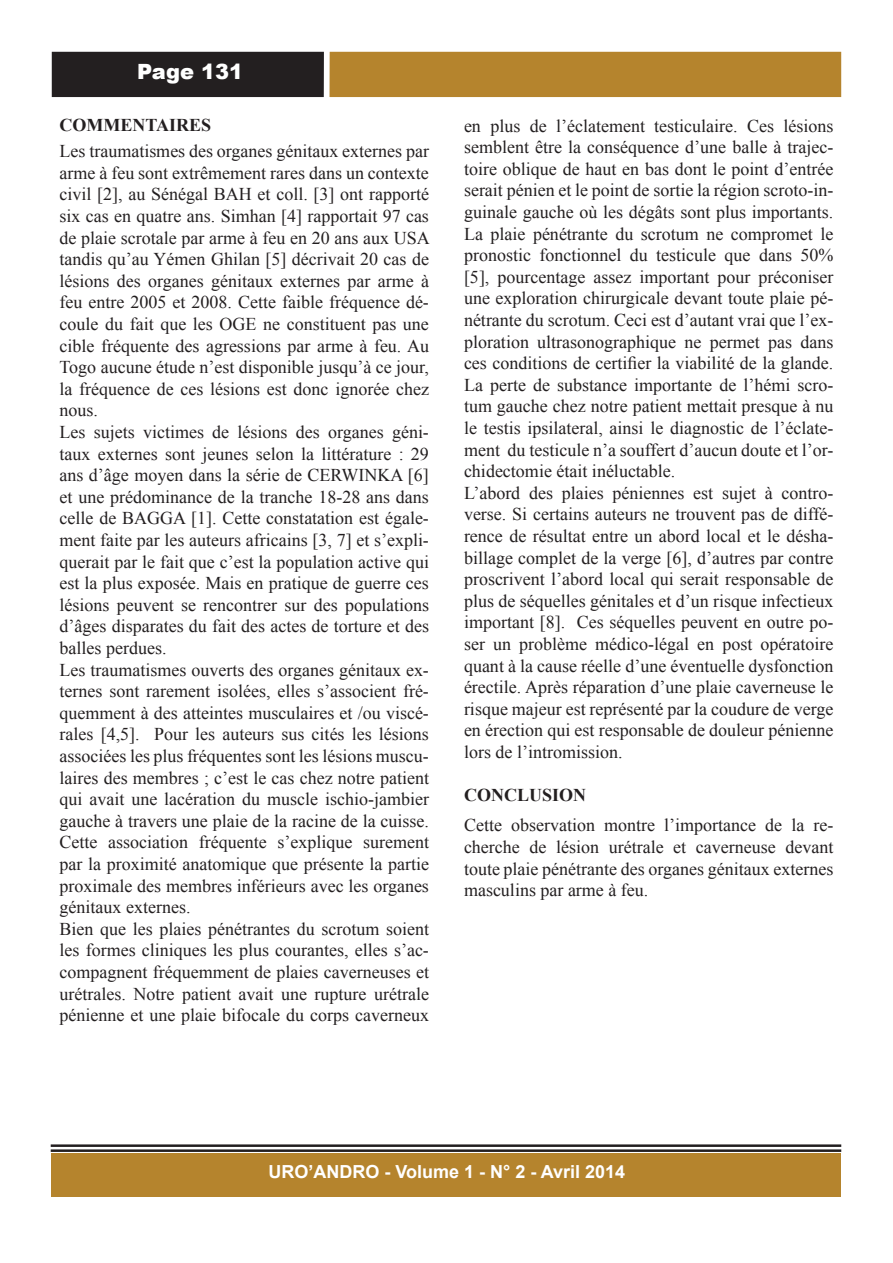
<style>
.page{position:relative;width:893px;height:1263px;background:#fff}
.page>*{position:absolute;margin:0;border:0;box-sizing:border-box;transform-origin:0 0}
.t1{font:900 21px "Arial";color:#fff}
.t2{font:18px/21.6px "Times New Roman";color:#231f20;text-align:justify}
.t3{font:700 18px "Arial";color:#fff}
.t4{font:700 18px "Times New Roman";color:#231f20}
</style>
<div class="page">
<div style="left:52px;top:52px;width:272px;height:45px;background:#231f20"></div>
<div style="left:329px;top:52px;width:512px;height:45px;background:#b5842d"></div>
<div style="left:51px;top:1153px;width:789px;height:43px;background:#b5842d"></div>
<hr style="left:51px;top:1144px;width:790px;height:3px;background:#231f20">
<hr style="left:51px;top:1149px;width:790px;height:3px;background:#231f20">
<p class="t1" style="left:137px;top:56px;width:108px">Page 131</p>
<p class="t4" style="left:60px;top:113px;width:153px">COMMENTAIRES</p>
<p class="t2" style="left:60px;top:140px;width:372px">Les traumatismes des organes génitaux externes par arme à feu sont extrêmement rares dans un contexte civil [2], au Sénégal BAH et coll. [3] ont rapporté six cas en quatre ans. Simhan [4] rapportait 97 cas de plaie scrotale par arme à feu en 20 ans aux USA tandis qu’au Yémen Ghilan [5] décrivait 20 cas de lésions des organes génitaux externes par arme à feu entre 2005 et 2008. Cette faible fréquence dé&shy;coule du fait que les OGE ne constituent pas une cible fréquente des agressions par arme à feu. Au Togo aucune étude n’est disponible jusqu’à ce jour, la fréquence de ces lésions est donc ignorée chez nous.</p>
<p class="t2" style="left:60px;top:421px;width:371px">Les sujets victimes de lésions des organes géni&shy;taux externes sont jeunes selon la littérature : 29 ans d’âge moyen dans la série de CERWINKA [6] et une prédominance de la tranche 18-28 ans dans celle de BAGGA [1]. Cette constatation est égale&shy;ment faite par les auteurs africains [3, 7] et s’expli&shy;querait par le fait que c’est la population active qui est la plus exposée. Mais en pratique de guerre ces lésions peuvent se rencontrer sur des populations d’âges disparates du fait des actes de torture et des balles perdues.</p>
<p class="t2" style="left:60px;top:658px;width:371px">Les traumatismes ouverts des organes génitaux ex&shy;ternes sont rarement isolées, elles s’associent fré&shy;quemment à des atteintes musculaires et /ou viscé&shy;rales [4,5]. Pour les auteurs sus cités les lésions associées les plus fréquentes sont les lésions muscu&shy;laires des membres ; c’est le cas chez notre patient qui avait une lacération du muscle ischio-jambier gauche à travers une plaie de la racine de la cuisse.<br>Cette association fréquente s’explique surement par la proximité anatomique que présente la partie proximale des membres inférieurs avec les organes génitaux externes.</p>
<p class="t2" style="left:60px;top:918px;width:371px">Bien que les plaies pénétrantes du scrotum soient les formes cliniques les plus courantes, elles s’ac&shy;compagnent fréquemment de plaies caverneuses et urétrales. Notre patient avait une rupture urétrale pénienne et une plaie bifocale du corps caverneux</p>
<p class="t2" style="left:464px;top:114px;width:371px">en plus de l’éclatement testiculaire. Ces lésions semblent être la conséquence d’une balle à trajec&shy;toire oblique de haut en bas dont le point d’entrée serait pénien et le point de sortie la région scroto-in&shy;guinale gauche où les dégâts sont plus importants.<br>La plaie pénétrante du scrotum ne compromet le pronostic fonctionnel du testicule que dans 50% [5], pourcentage assez important pour préconiser une exploration chirurgicale devant toute plaie pé&shy;nétrante du scrotum. Ceci est d’autant vrai que l’ex&shy;ploration ultrasonographique ne permet pas dans ces conditions de certifier la viabilité de la glande.<br>La perte de substance importante de l’hémi scro&shy;tum gauche chez notre patient mettait presque à nu le testis ipsilateral, ainsi le diagnostic de l’éclate&shy;ment du testicule n’a souffert d’aucun doute et l’or&shy;chidectomie était inéluctable.</p>
<p class="t2" style="left:464px;top:482px;width:371px">L’abord des plaies péniennes est sujet à contro&shy;verse. Si certains auteurs ne trouvent pas de diffé&shy;rence de résultat entre un abord local et le désha&shy;billage complet de la verge [6], d’autres par contre proscrivent l’abord local qui serait responsable de plus de séquelles génitales et d’un risque infectieux important [8]. Ces séquelles peuvent en outre po&shy;ser un problème médico-légal en post opératoire quant à la cause réelle d’une éventuelle dysfonction érectile. Après réparation d’une plaie caverneuse le risque majeur est représenté par la coudure de verge en érection qui est responsable de douleur pénienne lors de l’intromission.</p>
<p class="t4" style="left:464px;top:783px;width:124px">CONCLUSION</p>
<p class="t2" style="left:464px;top:814px;width:371px">Cette observation montre l’importance de la re&shy;cherche de lésion urétrale et caverneuse devant toute plaie pénétrante des organes génitaux externes masculins par arme à feu.</p>
<p class="t3" style="left:269px;top:1160px;width:358px">URO’ANDRO - Volume 1 - N° 2 - Avril 2014</p>
</div>
